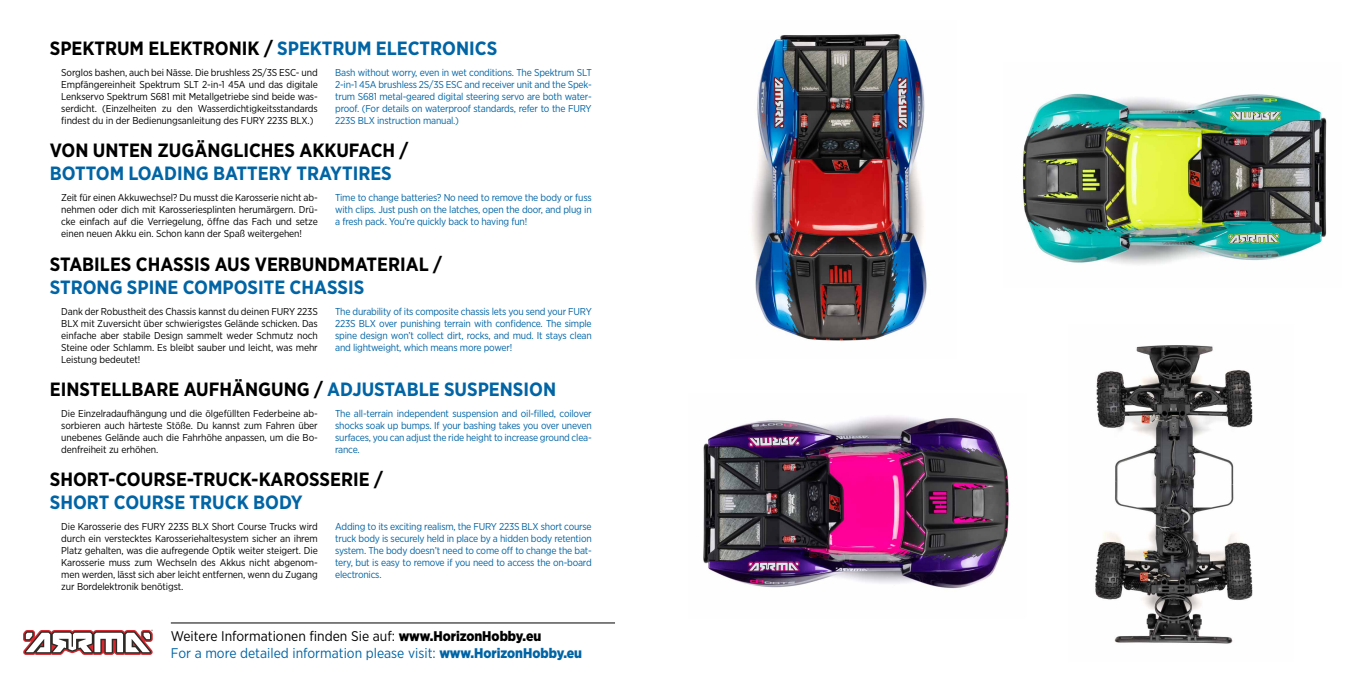
<style>
.page{position:relative;width:1350px;height:675px;background:#fff}
.page>*{position:absolute;margin:0;border:0;box-sizing:border-box;transform-origin:0 0}
.t1{font:700 19.2px "Gotham Narrow";color:#000}
.t2{font:700 19.2px "Gotham Narrow";color:#0064a5}
.t3{font:14px/16.8px "Gotham Narrow";color:#0064a5}
.t4{font:10px/12px "Gotham Narrow";letter-spacing:-.01em;color:#000;text-align:justify}
.t5{font:10px/12px "Gotham Narrow";letter-spacing:-.02em;color:#0064a5;text-align:justify}
.s1{color:#0064a5}
.s2{color:#000}
.s3{font-weight:900;color:#000}
.s4{font-weight:900}
</style>
<div class="page">
<hr style="left:171px;top:623px;width:444px;height:1px;background:#000">
<svg style="left:23px;top:630px;width:130px;height:25px"></svg>
<img style="left:751px;top:34px;width:176px;height:307px">
<img style="left:703px;top:416px;width:306px;height:173px">
<img style="left:1022px;top:93px;width:305px;height:172px">
<img style="left:1095px;top:345px;width:158px;height:299px">
<h1 class="t1" style="left:50px;top:36px;width:449px">SPEKTRUM ELEKTRONIK / <span class="s1">SPEKTRUM ELECTRONICS</span></h1>
<p class="t4" style="left:61px;top:66px;width:258px">Sorglos bashen, auch bei Nässe. Die brushless 2S/3S ESC- und Empfängereinheit Spektrum SLT 2-in-1 45A und das digitale Lenkservo Spektrum S681 mit Metallgetriebe sind beide was&shy;serdicht. (Einzelheiten zu den Wasserdichtigkeitsstandards findest du in der Bedienungsanleitung des FURY 223S BLX.)</p>
<p class="t5" style="left:335px;top:66px;width:258px">Bash without worry, even in wet conditions. The Spektrum SLT 2-in-1 45A brushless 2S/3S ESC and receiver unit and the Spek&shy;trum S681 metal-geared digital steering servo are both water&shy;proof. (For details on waterproof standards, refer to the FURY 223S BLX instruction manual.)</p>
<h1 class="t1" style="left:50px;top:138px;width:360px">VON UNTEN ZUGÄNGLICHES AKKUFACH /</h1>
<h1 class="t2" style="left:50px;top:161px;width:344px">BOTTOM LOADING BATTERY TRAYTIRES</h1>
<p class="t4" style="left:61px;top:192px;width:258px">Zeit für einen Akkuwechsel? Du musst die Karosserie nicht ab&shy;nehmen oder dich mit Karosseriesplinten herumärgern. Drü&shy;cke einfach auf die Verriegelung, öffne das Fach und setze einen neuen Akku ein. Schon kann der Spaß weitergehen!</p>
<p class="t5" style="left:335px;top:192px;width:258px">Time to change batteries? No need to remove the body or fuss with clips. Just push on the latches, open the door, and plug in a fresh pack. You’re quickly back to having fun!</p>
<h1 class="t1" style="left:50px;top:252px;width:394px">STABILES CHASSIS AUS VERBUNDMATERIAL /</h1>
<h1 class="t2" style="left:50px;top:275px;width:316px">STRONG SPINE COMPOSITE CHASSIS</h1>
<p class="t4" style="left:61px;top:305px;width:258px">Dank der Robustheit des Chassis kannst du deinen FURY 223S BLX mit Zuversicht über schwierigstes Gelände schicken. Das einfache aber stabile Design sammelt weder Schmutz noch Steine oder Schlamm. Es bleibt sauber und leicht, was mehr Leistung bedeutet!</p>
<p class="t5" style="left:335px;top:305px;width:258px">The durability of its composite chassis lets you send your FURY 223S BLX over punishing terrain with confidence. The simple spine design won’t collect dirt, rocks, and mud. It stays clean and lightweight, which means more power!</p>
<h1 class="t1" style="left:50px;top:377px;width:508px">EINSTELLBARE AUFHÄNGUNG / <span class="s1">ADJUSTABLE SUSPENSION</span></h1>
<p class="t4" style="left:61px;top:407px;width:258px">Die Einzelradaufhängung und die ölgefüllten Federbeine ab&shy;sorbieren auch härteste Stöße. Du kannst zum Fahren über unebenes Gelände auch die Fahrhöhe anpassen, um die Bo&shy;denfreiheit zu erhöhen.</p>
<p class="t5" style="left:335px;top:407px;width:258px">The all-terrain independent suspension and oil-filled, coilover shocks soak up bumps. If your bashing takes you over uneven surfaces, you can adjust the ride height to increase ground clea&shy;rance.</p>
<h1 class="t1" style="left:50px;top:467px;width:335px">SHORT-COURSE-TRUCK-KAROSSERIE /</h1>
<h1 class="t2" style="left:50px;top:490px;width:254px">SHORT COURSE TRUCK BODY</h1>
<p class="t4" style="left:61px;top:521px;width:258px">Die Karosserie des FURY 223S BLX Short Course Trucks wird durch ein verstecktes Karosseriehaltesystem sicher an ihrem Platz gehalten, was die aufregende Optik weiter steigert. Die Karosserie muss zum Wechseln des Akkus nicht abgenom&shy;men werden, lässt sich aber leicht entfernen, wenn du Zugang zur Bordelektronik benötigst.</p>
<p class="t5" style="left:335px;top:521px;width:258px">Adding to its exciting realism, the FURY 223S BLX short course truck body is securely held in place by a hidden body retention system. The body doesn’t need to come off to change the bat&shy;tery, but is easy to remove if you need to access the on-board electronics.</p>
<h2 class="t3" style="left:171px;top:627px;width:413px"><span class="s2">Weitere Informationen finden Sie auf:</span> <span class="s3">www.HorizonHobby.eu<br></span>For a more detailed information please visit: <span class="s4">www.HorizonHobby.eu</span></h2>
</div>
